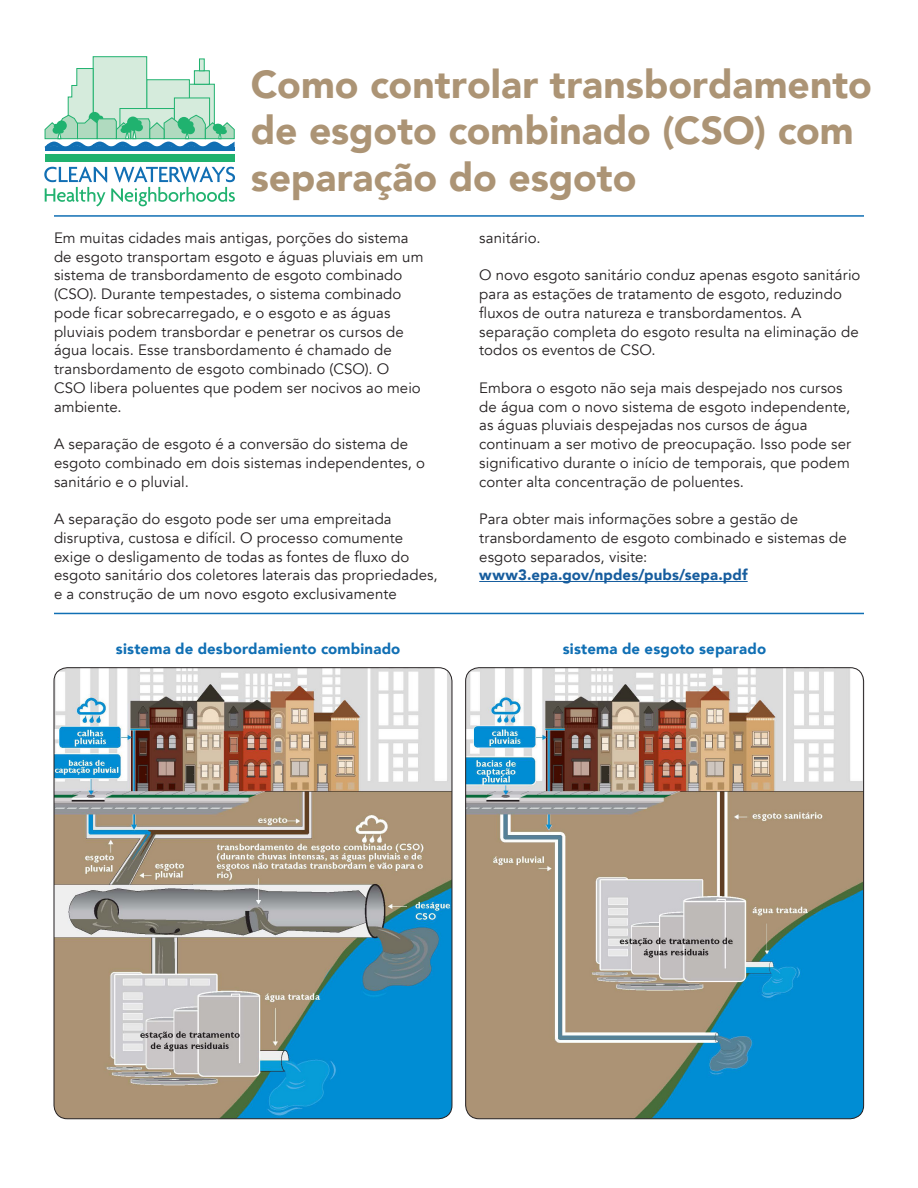
<style>
.page{position:relative;width:918px;height:1188px;background:#fff}
.page>*{position:absolute;margin:0;border:0;box-sizing:border-box;transform-origin:0 0}
.t1{font:900 39px/46.7px "Avenir";color:#ac9475}
.t2{font:15px/18.8px "Avenir";letter-spacing:.005em;color:#231f20}
.t3{font:900 15px "Avenir";letter-spacing:.01em;color:#106fb4}
.t4{font:900 15px "Avenir";letter-spacing:.01em;color:#175d9e}
</style>
<div class="page">
<div style="left:45px;top:154px;width:190px;height:8px;background:#20b26f"></div>
<svg style="left:44px;top:167px;width:191px;height:39px"></svg>
<div style="left:199px;top:59px;width:5px;height:12px;background:#d5ebdc"></div>
<div style="left:199px;top:59px;width:6px;height:12px;border:1px solid #20b26f"></div>
<div style="left:93px;top:57px;width:54px;height:80px;background:#d5ebdc"></div>
<div style="left:93px;top:56px;width:54px;height:82px;border:1px solid #20b26f"></div>
<svg style="left:44px;top:68px;width:191px;height:83px"></svg>
<hr style="left:54px;top:215px;width:810px;height:2px;background:#106fb4">
<hr style="left:54px;top:613px;width:810px;height:1px;background:#106fb4">
<hr style="left:479px;top:581px;width:269px;height:1px;background:#175d9e">
<img style="left:54px;top:668px;width:398px;height:451px">
<img style="left:467px;top:668px;width:397px;height:451px">
<p class="t1" style="left:251px;top:60px;width:623px">Como controlar transbordamento de esgoto combinado (CSO) com separação do esgoto</p>
<p class="t2" style="left:54px;top:229px;width:371px">Em muitas cidades mais antigas, porções do sistema de esgoto transportam esgoto e águas pluviais em um sistema de transbordamento de esgoto combinado (CSO). Durante tempestades, o sistema combinado pode ficar sobrecarregado, e o esgoto e as águas pluviais podem transbordar e penetrar os cursos de água locais. Esse transbordamento é chamado de transbordamento de esgoto combinado (CSO). O CSO libera poluentes que podem ser nocivos ao meio ambiente.</p>
<p class="t2" style="left:54px;top:435px;width:356px">A separação de esgoto é a conversão do sistema de</p>
<p class="t2" style="left:54px;top:454px;width:373px">esgoto combinado em dois sistemas independentes, o</p>
<p class="t2" style="left:54px;top:472px;width:136px">sanitário e o pluvial.</p>
<p class="t2" style="left:54px;top:510px;width:339px">A separação do esgoto pode ser uma empreitada</p>
<p class="t2" style="left:54px;top:529px;width:351px">disruptiva, custosa e difícil. O processo comumente</p>
<p class="t2" style="left:54px;top:547px;width:357px">exige o desligamento de todas as fontes de fluxo do</p>
<p class="t2" style="left:54px;top:566px;width:385px">esgoto sanitário dos coletores laterais das propriedades,</p>
<p class="t2" style="left:54px;top:585px;width:344px">e a construção de um novo esgoto exclusivamente</p>
<p class="t2" style="left:479px;top:229px;width:63px">sanitário.</p>
<p class="t2" style="left:479px;top:266px;width:383px">O novo esgoto sanitário conduz apenas esgoto sanitário</p>
<p class="t2" style="left:479px;top:285px;width:364px">para as estações de tratamento de esgoto, reduzindo</p>
<p class="t2" style="left:479px;top:304px;width:324px">fluxos de outra natureza e transbordamentos. A</p>
<p class="t2" style="left:479px;top:322px;width:381px">separação completa do esgoto resulta na eliminação de</p>
<p class="t2" style="left:479px;top:341px;width:178px">todos os eventos de CSO.</p>
<p class="t2" style="left:479px;top:379px;width:365px">Embora o esgoto não seja mais despejado nos cursos</p>
<p class="t2" style="left:479px;top:397px;width:372px">de água com o novo sistema de esgoto independente,</p>
<p class="t2" style="left:479px;top:416px;width:330px">as águas pluviais despejadas nos cursos de água</p>
<p class="t2" style="left:479px;top:435px;width:373px">continuam a ser motivo de preocupação. Isso pode ser</p>
<p class="t2" style="left:479px;top:454px;width:372px">significativo durante o início de temporais, que podem</p>
<p class="t2" style="left:479px;top:472px;width:266px">conter alta concentração de poluentes.</p>
<p class="t2" style="left:479px;top:510px;width:321px">Para obter mais informações sobre a gestão de</p>
<p class="t2" style="left:479px;top:529px;width:369px">transbordamento de esgoto combinado e sistemas de esgoto separados, visite:</p>
<p class="t4" style="left:479px;top:562px;width:270px">www3.epa.gov/npdes/pubs/sepa.pdf</p>
<p class="t3" style="left:116px;top:636px;width:286px">sistema de desbordamiento combinado</p>
<p class="t3" style="left:563px;top:636px;width:205px">sistema de esgoto separado</p>
</div>
